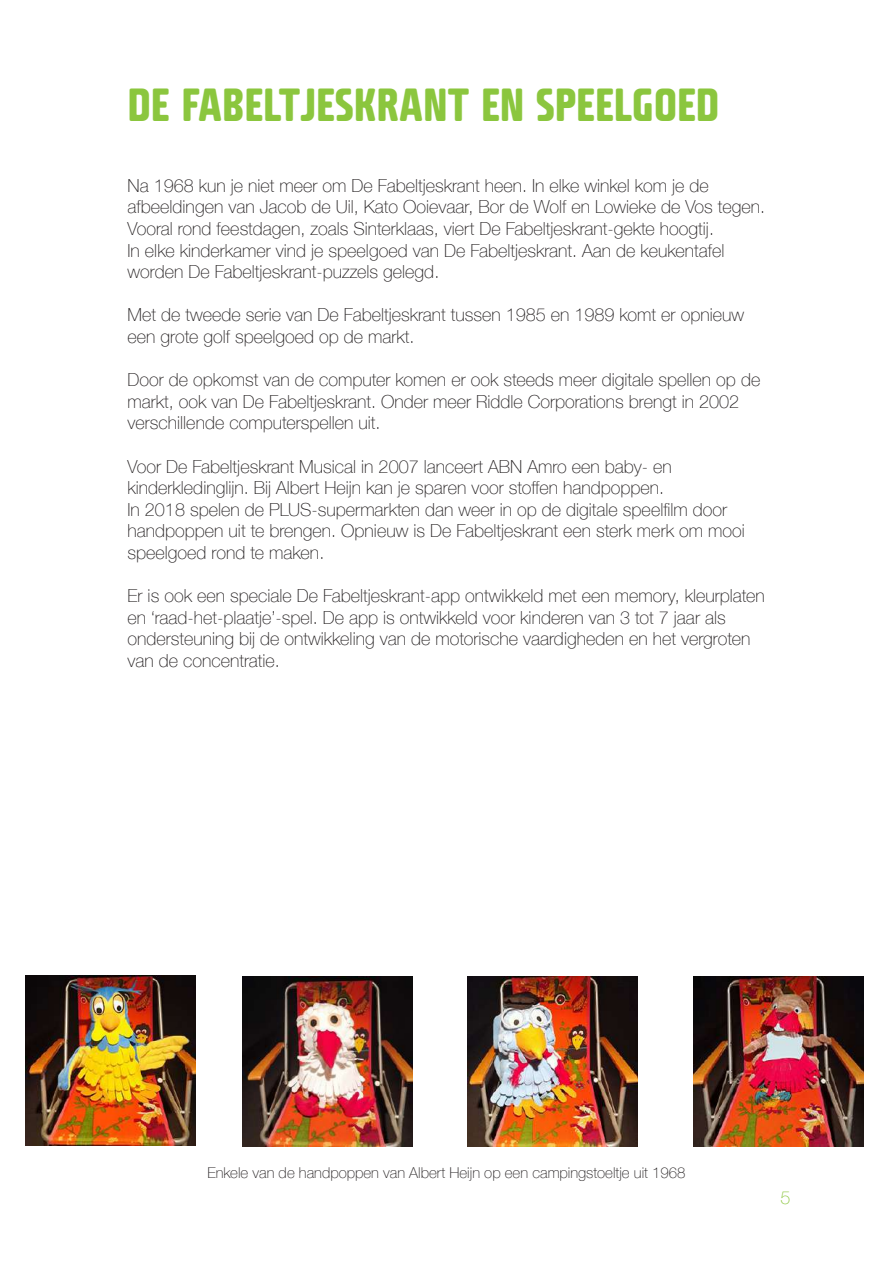
<style>
.page{position:relative;width:893px;height:1263px;background:#fff}
.page>*{position:absolute;margin:0;border:0;box-sizing:border-box;transform-origin:0 0}
.t1{font:45px "Fishmonger ECB";color:#8bc63e}
.t2{font:100 18px/21.6px "Helvetica Neue";color:#231f20}
.t3{font:100 18px "Helvetica Neue";color:#8bc63e}
.t4{font:100 15px "Helvetica Neue";color:#231f20}
</style>
<div class="page">
<img style="left:26px;top:975px;width:170px;height:170px">
<img style="left:242px;top:977px;width:170px;height:170px">
<img style="left:468px;top:977px;width:170px;height:170px">
<img style="left:693px;top:977px;width:170px;height:170px">
<h1 class="t1" style="left:128px;top:73px;width:593px">DE FABELTJESKRANT EN SPEELGOED</h1>
<p class="t2" style="left:128px;top:174px;width:639px">Na 1968 kun je niet meer om De Fabeltjeskrant heen. In elke winkel kom je de afbeeldingen van Jacob de Uil, Kato Ooievaar, Bor de Wolf en Lowieke de Vos tegen.<br>Vooral rond feestdagen, zoals Sinterklaas, viert De Fabeltjeskrant-gekte hoogtij.<br>In elke kinderkamer vind je speelgoed van De Fabeltjeskrant. Aan de keukentafel worden De Fabeltjeskrant-puzzels gelegd.</p>
<p class="t2" style="left:128px;top:303px;width:618px">Met de tweede serie van De Fabeltjeskrant tussen 1985 en 1989 komt er opnieuw een grote golf speelgoed op de markt.</p>
<p class="t2" style="left:128px;top:368px;width:634px">Door de opkomst van de computer komen er ook steeds meer digitale spellen op de markt, ook van De Fabeltjeskrant. Onder meer Riddle Corporations brengt in 2002 verschillende computerspellen uit.</p>
<p class="t2" style="left:128px;top:455px;width:619px">Voor De Fabeltjeskrant Musical in 2007 lanceert ABN Amro een baby- en kinderkledinglijn. Bij Albert Heijn kan je sparen voor stoffen handpoppen.<br>In 2018 spelen de PLUS-supermarkten dan weer in op de digitale speelfilm door handpoppen uit te brengen. Opnieuw is De Fabeltjeskrant een sterk merk om mooi speelgoed rond te maken.</p>
<p class="t2" style="left:128px;top:584px;width:639px">Er is ook een speciale De Fabeltjeskrant-app ontwikkeld met een memory, kleurplaten en ‘raad-het-plaatje’-spel. De app is ontwikkeld voor kinderen van 3 tot 7 jaar als ondersteuning bij de ontwikkeling van de motorische vaardigheden en het vergroten van de concentratie.</p>
<p class="t4" style="left:207px;top:1161px;width:480px">Enkele van de handpoppen van Albert Heijn op een campingstoeltje uit 1968</p>
<p class="t3" style="left:781px;top:1184px;width:12px">5</p>
</div>
